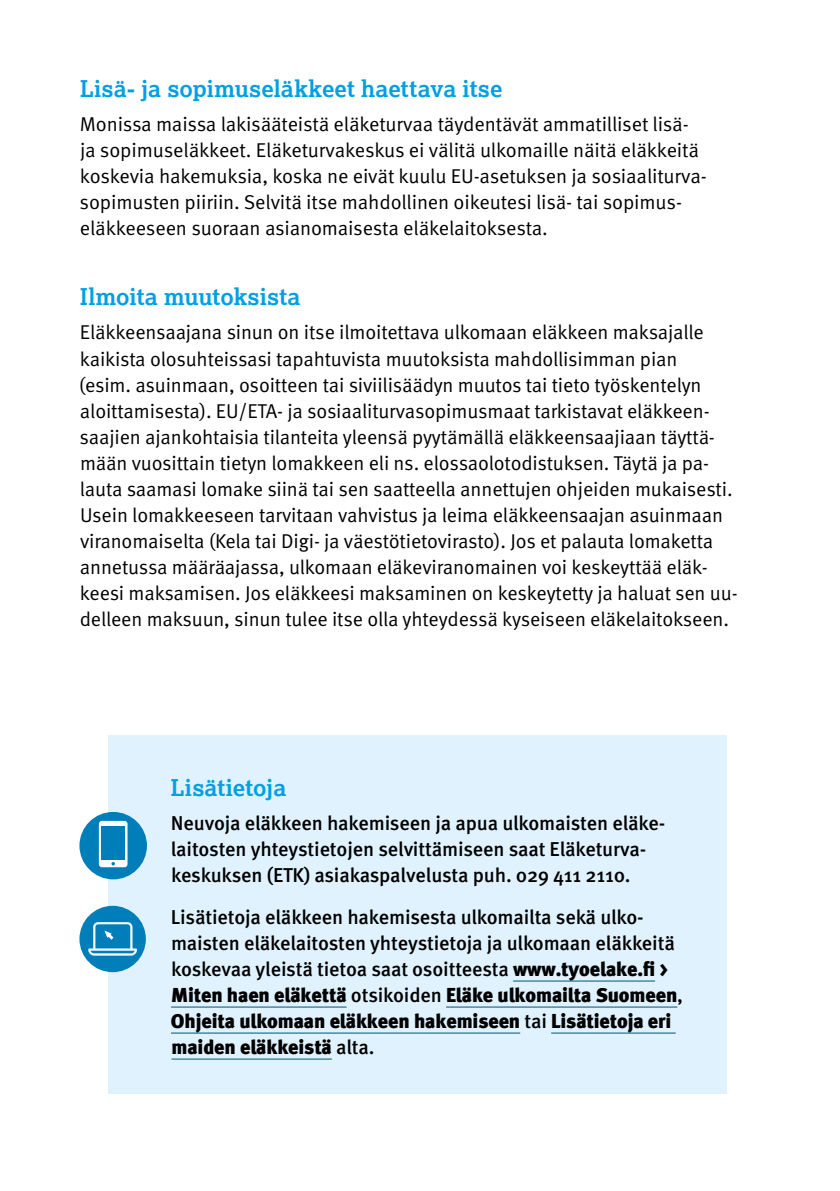
<style>
.page{position:relative;width:840px;height:1191px;background:#fff}
.page>*{position:absolute;margin:0;border:0;box-sizing:border-box;transform-origin:0 0}
.otsikko{font:700 23px "Lexia";letter-spacing:.005em;color:#009fe3}
.leipis{font:20px/26px "Meta OT";letter-spacing:-.01em;color:#000}
.leipis-2{font:500 20px/26px "Meta OT";letter-spacing:-.01em;color:#000}
.s1{font-family:"Meta";font-weight:900}
</style>
<div class="page">
<div style="left:108px;top:735px;width:618px;height:358px;background:#dff2fd"></div>
<div style="left:79px;top:812px;width:68px;height:67px;background:#007eba;border-radius:50%"></div>
<div style="left:100px;top:822px;width:26px;height:44px;background:#fff;border-radius:2px"></div>
<div style="left:99px;top:821px;width:28px;height:46px;border:2px solid #fff;border-radius:2px"></div>
<svg style="left:111px;top:862px;width:4px;height:3px"></svg>
<div style="left:101px;top:826px;width:24px;height:34px;background:#007eba"></div>
<div style="left:79px;top:905px;width:67px;height:67px;background:#007eba;border-radius:50%"></div>
<svg style="left:88px;top:922px;width:49px;height:33px"></svg>
<hr style="left:512px;top:980px;width:142px;height:1px;background:#005478">
<hr style="left:171px;top:1006px;width:175px;height:1px;background:#005478">
<hr style="left:446px;top:1006px;width:231px;height:1px;background:#005478">
<hr style="left:171px;top:1032px;width:349px;height:1px;background:#005478">
<hr style="left:551px;top:1032px;width:124px;height:1px;background:#005478">
<hr style="left:171px;top:1058px;width:160px;height:1px;background:#005478">
<h2 class="otsikko" style="left:80px;top:75px;width:423px">Lisä- ja sopimuseläkkeet haettava itse</h2>
<p class="leipis" style="left:80px;top:112px;width:626px">Monissa maissa lakisääteistä eläketurvaa täydentävät ammatilliset lisä&shy;ja sopimuseläkkeet. Eläketurvakeskus ei välitä ulkomaille näitä eläkkeitä koskevia hakemuksia, koska ne eivät kuulu EU-asetuksen ja sosiaaliturva&shy;sopimusten piiriin. Selvitä itse mahdollinen oikeutesi lisä- tai sopimus&shy;eläkkeeseen suoraan asianomaisesta eläkelaitoksesta.</p>
<h2 class="otsikko" style="left:80px;top:283px;width:222px">Ilmoita muutoksista</h2>
<p class="leipis" style="left:79px;top:320px;width:660px">Eläkkeensaajana sinun on itse ilmoitettava ulkomaan eläkkeen maksajalle kaikista olosuhteissasi tapahtuvista muutoksista mahdollisimman pian<br>(esim. asuinmaan, osoitteen tai siviilisäädyn muutos tai tieto työskentelyn aloittamisesta). EU/ETA- ja sosiaaliturvasopimusmaat tarkistavat eläkkeen&shy;saajien ajankohtaisia tilanteita yleensä pyytämällä eläkkeensaajiaan täyttä&shy;mään vuosittain tietyn lomakkeen eli ns. elossaolotodistuksen. Täytä ja pa&shy;lauta saamasi lomake siinä tai sen saatteella annettujen ohjeiden mukaisesti.<br>Usein lomakkeeseen tarvitaan vahvistus ja leima eläkkeensaajan asuinmaan viranomaiselta (Kela tai Digi- ja väestötietovirasto). Jos et palauta lomaketta annetussa määräajassa, ulkomaan eläkeviranomainen voi keskeyttää eläk&shy;keesi maksamisen. Jos eläkkeesi maksaminen on keskeytetty ja haluat sen uu&shy;delleen maksuun, sinun tulee itse olla yhteydessä kyseiseen eläkelaitokseen.</p>
<h2 class="otsikko" style="left:171px;top:773px;width:117px">Lisätietoja</h2>
<p class="leipis-2" style="left:171px;top:810px;width:495px">Neuvoja eläkkeen hakemiseen ja apua ulkomaisten eläke&shy;laitosten yhteystietojen selvittämiseen saat Eläketurva&shy;keskuksen (ETK) asiakaspalvelusta puh. 029 411 2110.</p>
<p class="leipis-2" style="left:171px;top:904px;width:513px">Lisätietoja eläkkeen hakemisesta ulkomailta sekä ulko&shy;maisten eläkelaitosten yhteystietoja ja ulkomaan eläkkeitä koskevaa yleistä tietoa saat osoitteesta <span class="s1">www.tyoelake.fi &gt; Miten haen eläkettä</span> otsikoiden <span class="s1">Eläke ulkomailta Suomeen</span>, <span class="s1">Ohjeita ulkomaan eläkkeen hakemiseen</span> tai <span class="s1">Lisätietoja eri maiden eläkkeistä</span> alta.</p>
</div>
